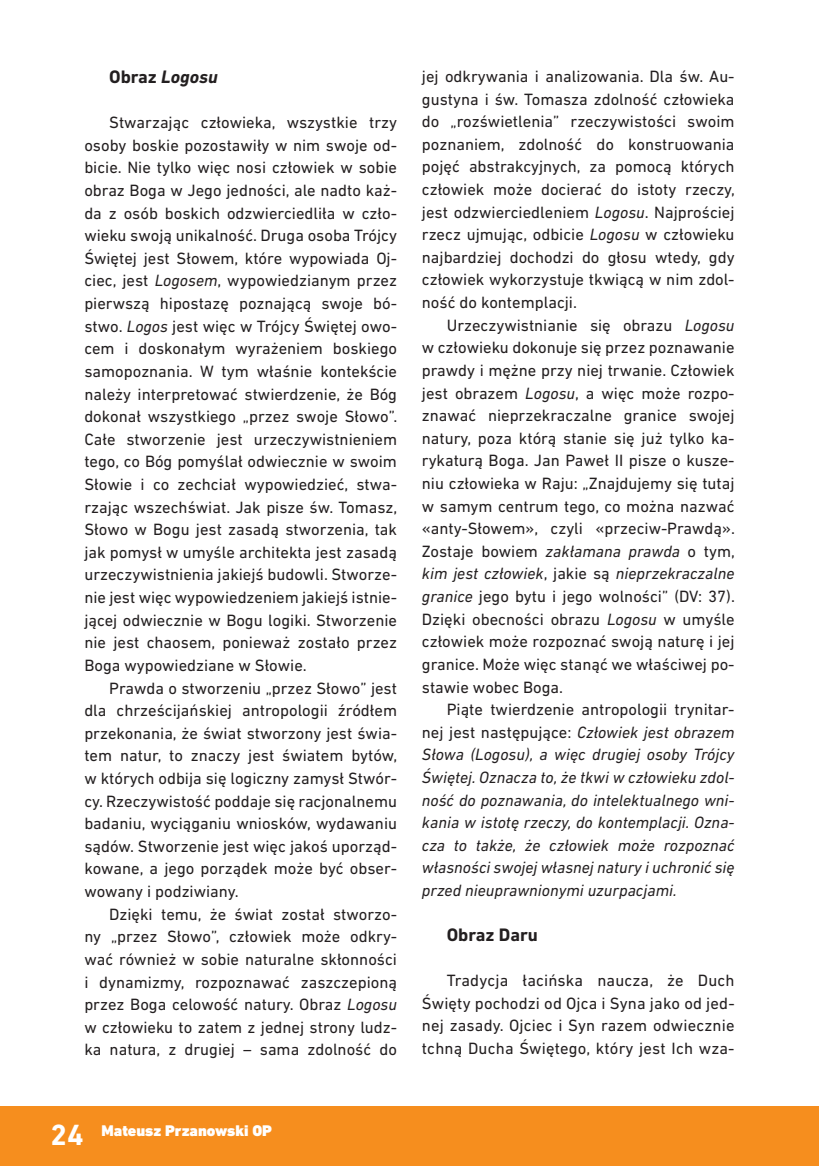
<style>
.page{position:relative;width:819px;height:1166px;background:#fff}
.page>*{position:absolute;margin:0;border:0;box-sizing:border-box;transform-origin:0 0}
.t1{font:700 29.75px "DIN Next LT Pro";color:#fff}
.t2{font:italic 700 18.38px "DIN Next LT Pro";color:#231f20}
.t3{font:700 18.38px "DIN Next LT Pro";color:#231f20}
.t4{font:16.62px/22.6px "DIN Next LT Pro";color:#231f20;text-align:justify}
.t5{font:italic 16.62px/22.6px "DIN Next LT Pro";color:#231f20;text-align:justify}
.t6{font:900 15.75px "DIN Next LT Pro";color:#fff}
.s1{font-style:normal}
.s2{font-style:italic}
</style>
<div class="page">
<div style="left:0;top:1106px;width:819px;height:60px;background:#f68e1e"></div>
<p class="t2" style="left:109px;top:66px;width:110px"><span class="s1">Obraz</span> Logosu</p>
<p class="t4" style="left:84px;top:111px;width:314px;text-indent:25px">Stwarzając człowieka, wszystkie trzy osoby boskie pozostawiły w nim swoje od&shy;bicie. Nie tylko więc nosi człowiek w sobie obraz Boga w Jego jedności, ale nadto każ&shy;da z osób boskich odzwierciedliła w czło&shy;wieku swoją unikalność. Druga osoba Trójcy Świętej jest Słowem, które wypowiada Oj&shy;ciec, jest <span class="s2">Logosem</span>, wypowiedzianym przez pierwszą hipostazę poznającą swoje bó&shy;stwo. <span class="s2">Logos</span> jest więc w Trójcy Świętej owo&shy;cem i doskonałym wyrażeniem boskiego samopoznania. W tym właśnie kontekście należy interpretować stwierdzenie, że Bóg dokonał wszystkiego „przez swoje Słowo”.<br>Całe stworzenie jest urzeczywistnieniem tego, co Bóg pomyślał odwiecznie w swoim Słowie i co zechciał wypowiedzieć, stwa&shy;rzając wszechświat. Jak pisze św. Tomasz, Słowo w Bogu jest zasadą stworzenia, tak jak pomysł w umyśle architekta jest zasadą urzeczywistnienia jakiejś budowli. Stworze&shy;nie jest więc wypowiedzeniem jakiejś istnie&shy;jącej odwiecznie w Bogu logiki. Stworzenie nie jest chaosem, ponieważ zostało przez Boga wypowiedziane w Słowie.</p>
<p class="t4" style="left:84px;top:676px;width:314px;text-indent:25px">Prawda o stworzeniu „przez Słowo” jest dla chrześcijańskiej antropologii źródłem przekonania, że świat stworzony jest świa&shy;tem natur, to znaczy jest światem bytów, w których odbija się logiczny zamysł Stwór&shy;cy. Rzeczywistość poddaje się racjonalnemu badaniu, wyciąganiu wniosków, wydawaniu sądów. Stworzenie jest więc jakoś uporząd&shy;kowane, a jego porządek może być obser&shy;wowany i podziwiany.</p>
<p class="t4" style="left:84px;top:902px;width:314px;text-indent:25px">Dzięki temu, że świat został stworzo&shy;ny „przez Słowo”, człowiek może odkry&shy;wać również w sobie naturalne skłonności i dynamizmy, rozpoznawać zaszczepioną przez Boga celowość natury. Obraz <span class="s2">Logosu </span>w człowieku to zatem z jednej strony ludz&shy;ka natura, z drugiej – sama zdolność do</p>
<p class="t4" style="left:422px;top:65px;width:314px">jej odkrywania i analizowania. Dla św. Au&shy;gustyna i św. Tomasza zdolność człowieka do „rozświetlenia” rzeczywistości swoim poznaniem, zdolność do konstruowania pojęć abstrakcyjnych, za pomocą których człowiek może docierać do istoty rzeczy, jest odzwierciedleniem <span class="s2">Logosu</span>. Najprościej rzecz ujmując, odbicie <span class="s2">Logosu</span> w człowieku najbardziej dochodzi do głosu wtedy, gdy człowiek wykorzystuje tkwiącą w nim zdol&shy;ność do kontemplacji.</p>
<p class="t4" style="left:422px;top:313px;width:314px;text-indent:25px">Urzeczywistnianie się obrazu <span class="s2">Logosu </span>w człowieku dokonuje się przez poznawanie prawdy i mężne przy niej trwanie. Człowiek jest obrazem <span class="s2">Logosu</span>, a więc może rozpo&shy;znawać nieprzekraczalne granice swojej natury, poza którą stanie się już tylko ka&shy;rykaturą Boga. Jan Paweł II pisze o kusze&shy;niu człowieka w Raju: „Znajdujemy się tutaj w samym centrum tego, co można nazwać «anty-Słowem», czyli «przeciw-Prawdą».<br>Zostaje bowiem <span class="s2">zakłamana prawda</span> o tym, <span class="s2">kim jest człowiek</span>, jakie są <span class="s2">nieprzekraczalne granice</span> jego bytu i jego wolności” (DV: 37).<br>Dzięki obecności obrazu <span class="s2">Logosu</span> w umyśle człowiek może rozpoznać swoją naturę i jej granice. Może więc stanąć we właściwej po&shy;stawie wobec Boga.</p>
<p class="t5" style="left:422px;top:698px;width:314px;text-indent:25px"><span class="s1">Piąte twierdzenie antropologii trynitar&shy;nej jest następujące:</span> Człowiek jest obrazem Słowa (Logosu), a więc drugiej osoby Trójcy Świętej. Oznacza to, że tkwi w człowieku zdol&shy;ność do poznawania, do intelektualnego wni&shy;kania w istotę rzeczy, do kontemplacji. Ozna&shy;cza to także, że człowiek może rozpoznać własności swojej własnej natury i uchronić się przed nieuprawnionymi uzurpacjami.</p>
<p class="t3" style="left:446px;top:924px;width:93px">Obraz Daru</p>
<p class="t4" style="left:422px;top:969px;width:314px;text-indent:25px">Tradycja łacińska naucza, że Duch Święty pochodzi od Ojca i Syna jako od jed&shy;nej zasady. Ojciec i Syn razem odwiecznie tchną Ducha Świętego, który jest Ich wza-</p>
<h1 class="t1" style="left:50px;top:1118px;width:35px">24</h1>
<p class="t6" style="left:102px;top:1121px;width:172px">Mateusz Przanowski OP</p>
</div>
